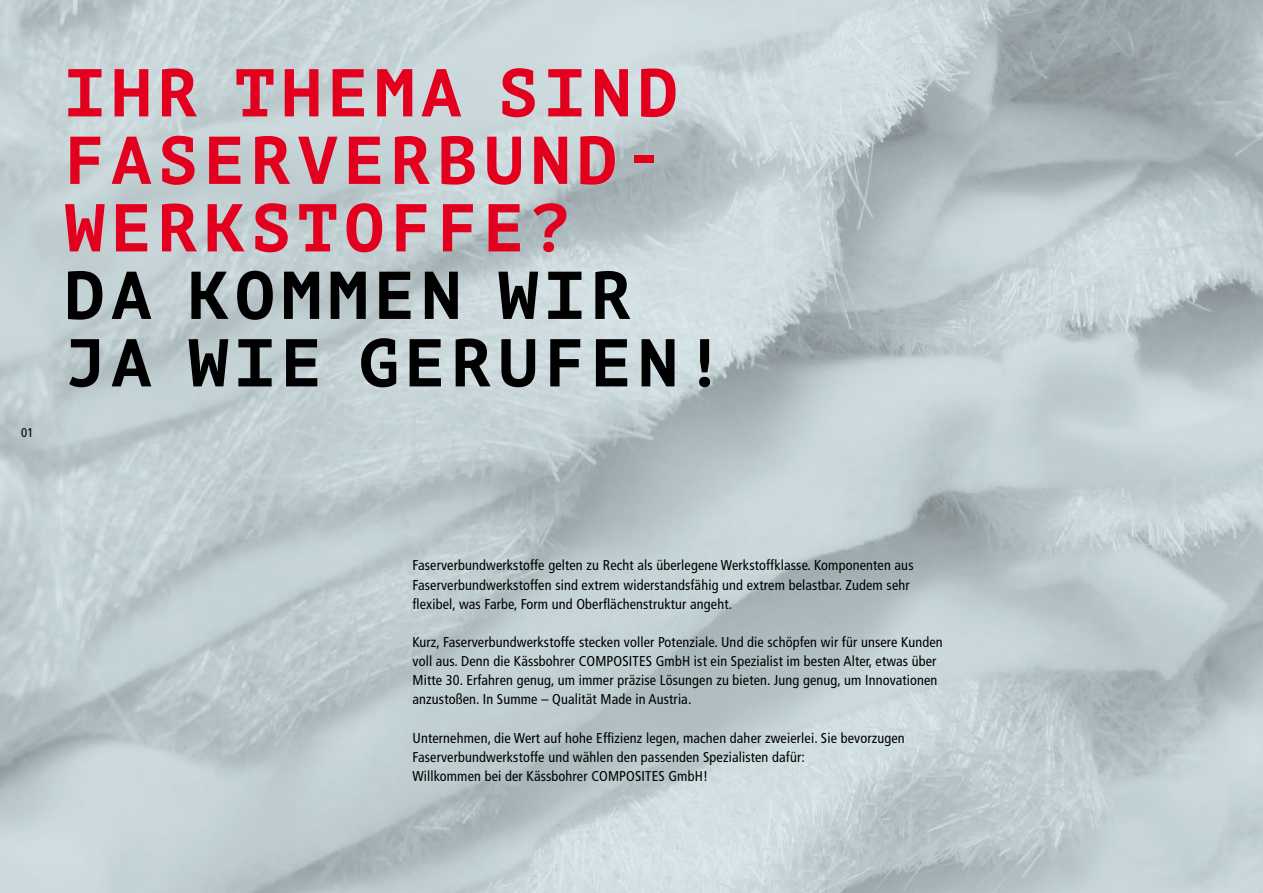
<style>
.page{position:relative;width:1263px;height:893px;background:#fff}
.page>*{position:absolute;margin:0;border:0;box-sizing:border-box;transform-origin:0 0}
.t1{font:700 67.5px/67.5px "PT Mono";letter-spacing:.09em;color:#e3001f}
.t2{font:700 67.5px/67.5px "PT Mono";letter-spacing:.09em;color:#000}
.t3{font:condensed 14.25px/19px "Frutiger LT";letter-spacing:.01em;color:#000}
.t4{font:condensed 12.75px "Frutiger LT";color:#000}
</style>
<div class="page">
<img style="left:0;top:0;width:1263px;height:893px">
<p class="t4" style="left:21px;top:425px;width:14px">01</p>
<h1 class="t1" style="left:65px;top:59px;width:615px">IHR THEMA SIND<br>FASERVERBUND-<br>WERKSTOFFE?</h1>
<h1 class="t2" style="left:65px;top:261px;width:662px">DA KOMMEN WIR<br>JA WIE GERUFEN!</h1>
<p class="t3" style="left:412px;top:556px;width:503px">Faserverbundwerkstoffe gelten zu Recht als überlegene Werkstoffklasse. Komponenten aus<br>Faserverbundwerkstoffen sind extrem widerstandsfähig und extrem belastbar. Zudem sehr flexibel, was Farbe, Form und Oberflächenstruktur angeht.</p>
<p class="t3" style="left:412px;top:633px;width:532px">Kurz, Faserverbundwerkstoffe stecken voller Potenziale. Und die schöpfen wir für unsere Kunden voll aus. Denn die Kässbohrer COMPOSITES GmbH ist ein Spezialist im besten Alter, etwas über Mitte 30. Erfahren genug, um immer präzise Lösungen zu bieten. Jung genug, um Innovationen anzustoßen. In Summe – Qualität Made in Austria.</p>
<p class="t3" style="left:412px;top:728px;width:494px">Unternehmen, die Wert auf hohe Effizienz legen, machen daher zweierlei. Sie bevorzugen<br>Faserverbundwerkstoffe und wählen den passenden Spezialisten dafür:<br>Willkommen bei der Kässbohrer COMPOSITES GmbH!</p>
</div>
